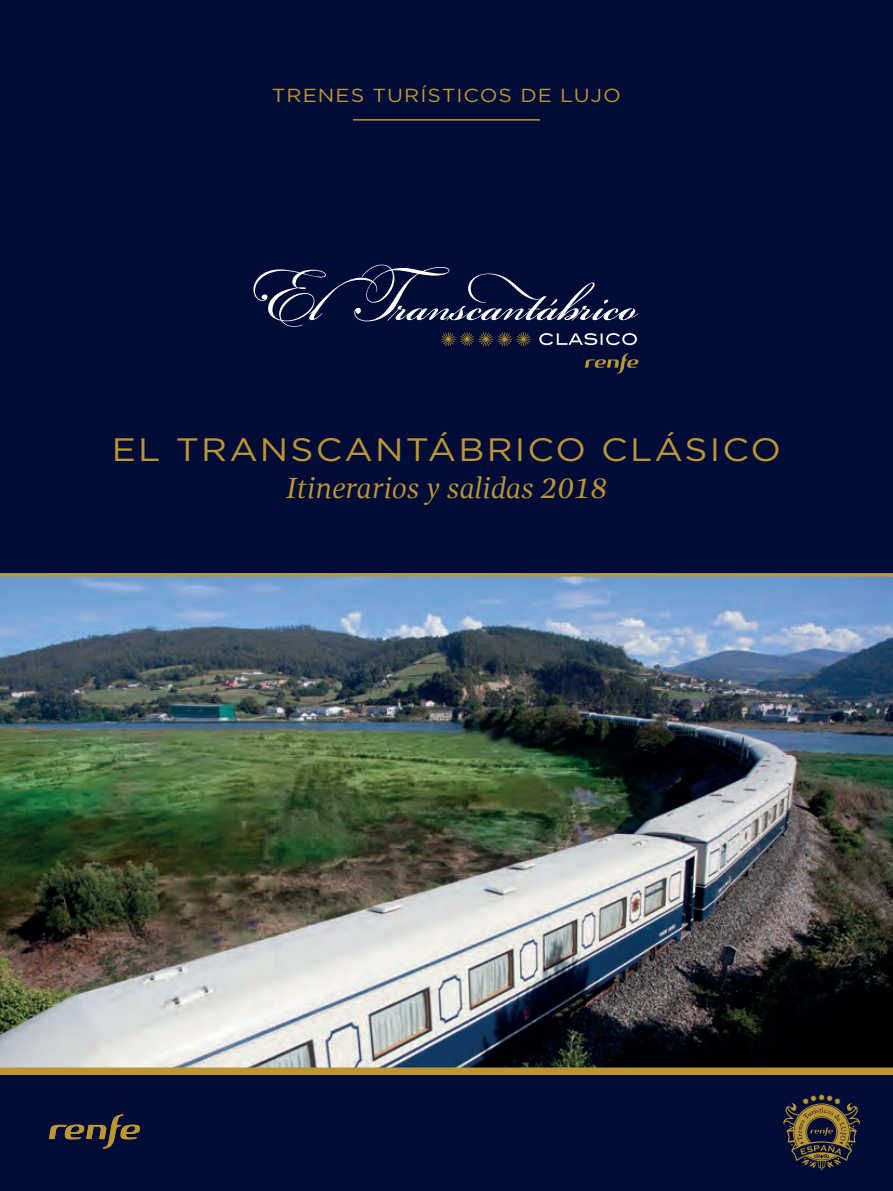
<style>
.page{position:relative;width:893px;height:1191px;background:#000c38}
.page>*{position:absolute;margin:0;border:0;box-sizing:border-box;transform-origin:0 0}
.t1{font:32.4px "Gotham";letter-spacing:.06em;color:#bb9632;scale:1.11 1}
.t2{font:italic 30px "Gandhi Serif";color:#bb9632}
.t3{font:18.9px "Gotham";letter-spacing:.05em;color:#bb9632;scale:1.11 1}
</style>
<div class="page">
<img style="left:0;top:576px;width:893px;height:491px">
<svg style="left:49px;top:1114px;width:91px;height:34px"></svg>
<hr style="left:0;top:573px;width:893px;height:3px;background:#bb9632">
<svg style="left:783px;top:1094px;width:77px;height:76px"></svg>
<div style="left:0;top:1067px;width:893px;height:8px;background:#bb9632"></div>
<hr style="left:353px;top:119px;width:187px;height:2px;background:#bb9632">
<svg style="left:253px;top:265px;width:385px;height:81px"></svg>
<svg style="left:585px;top:353px;width:54px;height:21px"></svg>
<p class="t3" style="left:272px;top:83px;width:316px">TRENES TURÍSTICOS DE LUJO</p>
<p class="t1" style="left:112px;top:428px;width:604px">EL TRANSCANTÁBRICO CLÁSICO</p>
<p class="t2" style="left:286px;top:471px;width:322px">Itinerarios y salidas 2018</p>
</div>
